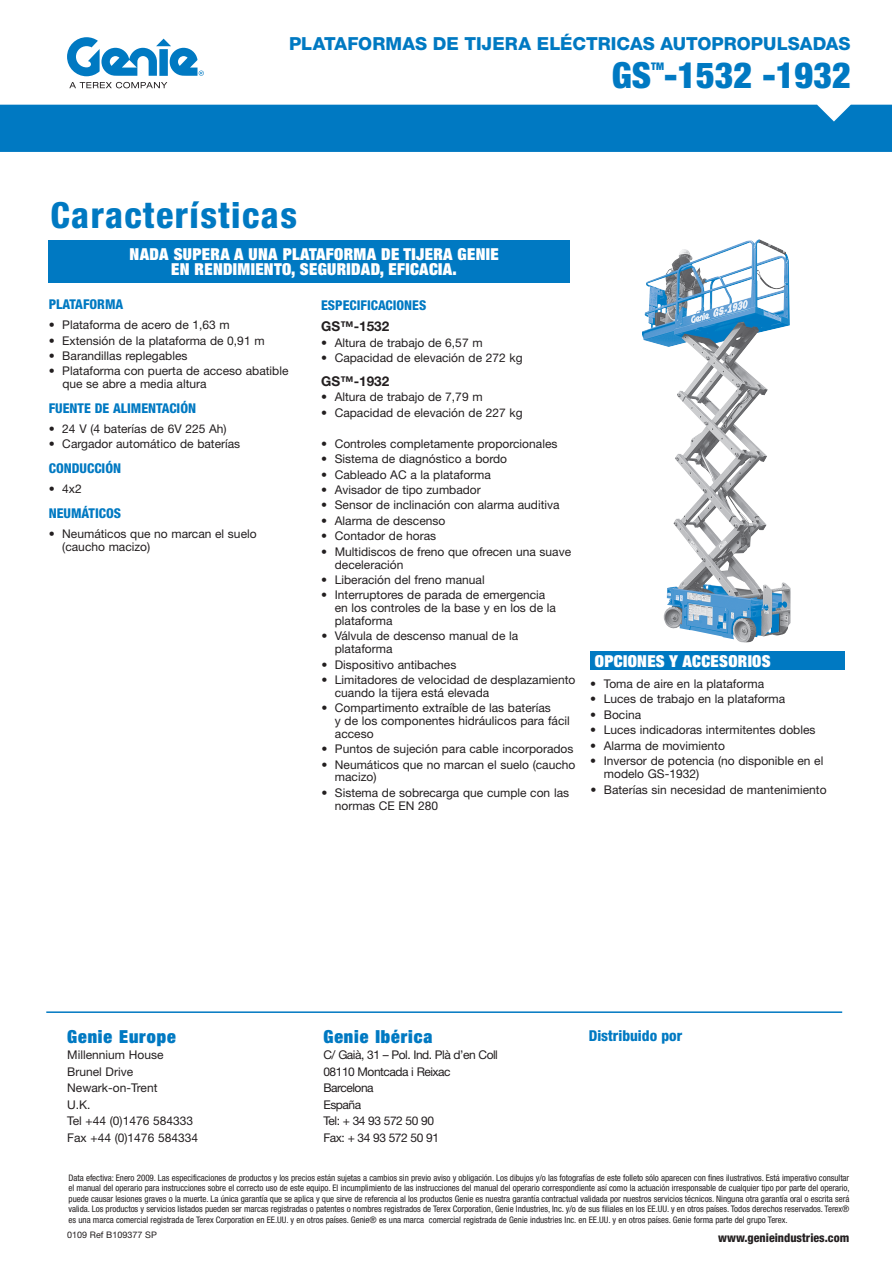
<style>
.page{position:relative;width:892px;height:1264px;background:#fff}
.page>*{position:absolute;margin:0;border:0;box-sizing:border-box;transform-origin:0 0}
.t1{font:800 condensed 36px "Helvetica Neue LT Std";letter-spacing:.04em;color:#0079c2}
.t2{font:900 condensed 36px "Helvetica Neue LT Std";color:#0079c2}
.t3{font:800 18px "Helvetica Neue LT Std";color:#0079c2}
.t4{font:900 condensed 18px "Helvetica Neue LT Std";letter-spacing:.05em;color:#0079c2}
.t5{font:900 condensed 16.5px "Helvetica Neue LT Std";letter-spacing:.02em;color:#fff}
.t6{font:800 condensed 15px "Helvetica Neue LT Std";color:#0079c2}
.t7{font:800 condensed 13.5px "Helvetica Neue LT Std";color:#0079c2}
.t8{font:700 13.5px "Helvetica Neue LT Std";color:#231f20}
.t9{font:12px/12.8px "Helvetica Neue LT Std";color:#231f20}
.t10{font:12px/16.5px "Helvetica Neue LT Std";letter-spacing:-.04em;color:#231f20}
.t11{font:800 condensed 12px "Helvetica Neue LT Std";color:#231f20}
.t12{font:900 condensed 10.5px "Helvetica Neue LT Std";color:#0079c2}
.t13{font:condensed 9px/10.5px "Helvetica Neue LT Std";letter-spacing:-.005em;color:#231f20;text-align:justify}
.t14{font:9px "Helvetica Neue LT Std";color:#231f20}
</style>
<div class="page">
<div style="left:0;top:105px;width:891px;height:47px;background:#0079c2"></div>
<div style="left:590px;top:651px;width:253px;height:19px;background:#0079c2"></div>
<div style="left:49px;top:240px;width:521px;height:43px;background:#0079c2"></div>
<svg style="left:69px;top:82px;width:98px;height:6px"></svg>
<svg style="left:67px;top:37px;width:137px;height:39px"></svg>
<img style="left:642px;top:239px;width:148px;height:404px">
<hr style="left:46px;top:1011px;width:795px;height:2px;background:#0079c2">
<h2 class="t3" style="left:289px;top:33px;width:563px">PLATAFORMAS DE TIJERA ELÉCTRICAS AUTOPROPULSADAS</h2>
<h1 class="t2" style="left:611px;top:53px;width:240px">GS -1532 -1932</h1>
<p class="t12" style="left:651px;top:60px;width:14px">TM</p>
<h1 class="t1" style="left:50px;top:193px;width:248px">Características</h1>
<h3 class="t5" style="left:129px;top:244px;width:21px">NADA</h3>
<h3 class="t5" style="left:174px;top:244px;width:29px">SUPERA</h3>
<h3 class="t5" style="left:234px;top:244px;width:59px">A UNA PLATAFORMA</h3>
<h3 class="t5" style="left:381px;top:244px;width:54px">DE TIJERA</h3>
<h3 class="t5" style="left:457px;top:244px;width:19px">GENIE</h3>
<h3 class="t5" style="left:171px;top:259px;width:33px">EN RENDIMIENTO</h3>
<h3 class="t5" style="left:291px;top:259px;width:55px">, SEGURIDAD</h3>
<h3 class="t5" style="left:380px;top:259px;width:18px">, EFICACIA</h3>
<h3 class="t5" style="left:452px;top:259px;width:6px">.</h3>
<p class="t7" style="left:49px;top:296px;width:76px">PLATAFORMA</p>
<p class="t9" style="left:49px;top:319px;width:182px">• Plataforma de acero de 1,63 m</p>
<p class="t9" style="left:49px;top:334px;width:217px">• Extensión de la plataforma de 0,91 m</p>
<p class="t9" style="left:49px;top:349px;width:140px">• Barandillas replegables</p>
<p class="t9" style="left:62px;top:364px;width:227px;text-indent:-14px">• Plataforma con puerta de acceso abatible que se abre a media altura</p>
<p class="t7" style="left:49px;top:400px;width:149px">FUENTE DE ALIMENTACIÓN</p>
<p class="t9" style="left:49px;top:422px;width:179px">• 24 V (4 baterías de 6V 225 Ah)</p>
<p class="t9" style="left:49px;top:437px;width:193px">• Cargador automático de baterías</p>
<p class="t7" style="left:49px;top:460px;width:74px">CONDUCCIÓN</p>
<p class="t9" style="left:49px;top:482px;width:35px">• 4x2</p>
<p class="t7" style="left:49px;top:505px;width:74px">NEUMÁTICOS</p>
<p class="t9" style="left:62px;top:527px;width:196px;text-indent:-14px">• Neumáticos que no marcan el suelo (caucho macizo)</p>
<p class="t7" style="left:321px;top:296px;width:107px">ESPECIFICACIONES</p>
<p class="t8" style="left:321px;top:318px;width:70px">GS™-1532</p>
<p class="t9" style="left:321px;top:336px;width:163px">• Altura de trabajo de 6,57 m</p>
<p class="t9" style="left:321px;top:351px;width:203px">• Capacidad de elevación de 272 kg</p>
<p class="t8" style="left:321px;top:372px;width:70px">GS™-1932</p>
<p class="t9" style="left:321px;top:390px;width:163px">• Altura de trabajo de 7,79 m</p>
<p class="t9" style="left:321px;top:406px;width:203px">• Capacidad de elevación de 227 kg</p>
<p class="t9" style="left:321px;top:437px;width:238px">• Controles completamente proporcionales</p>
<p class="t9" style="left:321px;top:452px;width:187px">• Sistema de diagnóstico a bordo</p>
<p class="t9" style="left:321px;top:468px;width:171px">• Cableado AC a la plataforma</p>
<p class="t9" style="left:321px;top:483px;width:161px">• Avisador de tipo zumbador</p>
<p class="t9" style="left:321px;top:498px;width:240px">• Sensor de inclinación con alarma auditiva</p>
<p class="t9" style="left:321px;top:514px;width:125px">• Alarma de descenso</p>
<p class="t9" style="left:321px;top:529px;width:116px">• Contador de horas</p>
<p class="t9" style="left:334px;top:545px;width:238px;text-indent:-14px">• Multidiscos de freno que ofrecen una suave deceleración</p>
<p class="t9" style="left:321px;top:573px;width:165px">• Liberación del freno manual</p>
<p class="t9" style="left:335px;top:588px;width:222px;text-indent:-14px">• Interruptores de parada de emergencia en los controles de la base y en los de la plataforma</p>
<p class="t9" style="left:335px;top:629px;width:185px;text-indent:-14px">• Válvula de descenso manual de la plataforma</p>
<p class="t9" style="left:321px;top:658px;width:136px">• Dispositivo antibaches</p>
<p class="t9" style="left:335px;top:673px;width:242px;text-indent:-14px">• Limitadores de velocidad de desplazamiento cuando la tijera está elevada</p>
<p class="t9" style="left:335px;top:701px;width:236px;text-indent:-14px">• Compartimento extraíble de las baterías<br>y de los componentes hidráulicos para fácil acceso</p>
<p class="t9" style="left:321px;top:742px;width:253px">• Puntos de sujeción para cable incorporados</p>
<p class="t9" style="left:335px;top:758px;width:242px;text-indent:-14px">• Neumáticos que no marcan el suelo (caucho macizo)</p>
<p class="t9" style="left:335px;top:786px;width:235px;text-indent:-14px">• Sistema de sobrecarga que cumple con las normas CE EN 280</p>
<h3 class="t5" style="left:594px;top:650px;width:177px">OPCIONES Y ACCESORIOS</h3>
<p class="t9" style="left:590px;top:677px;width:175px">• Toma de aire en la plataforma</p>
<p class="t9" style="left:590px;top:692px;width:196px">• Luces de trabajo en la plataforma</p>
<p class="t9" style="left:590px;top:708px;width:52px">• Bocina</p>
<p class="t9" style="left:590px;top:723px;width:226px">• Luces indicadoras intermitentes dobles</p>
<p class="t9" style="left:590px;top:739px;width:136px">• Alarma de movimiento</p>
<p class="t9" style="left:603px;top:754px;width:221px;text-indent:-14px">• Inversor de potencia (no disponible en el modelo GS-1932)</p>
<p class="t9" style="left:590px;top:782px;width:238px">• Baterías sin necesidad de mantenimiento</p>
<h2 class="t4" style="left:67px;top:1025px;width:110px">GENIE EUROPE</h2>
<p class="t9" style="left:67px;top:1046px;width:132px;line-height:16.5px">Millennium House<br>Brunel Drive<br>Newark-on-Trent<br>U.K.<br>Tel +44 (0)1476 584333<br>Fax +44 (0)1476 584334</p>
<h2 class="t4" style="left:323px;top:1025px;width:110px">GENIE IBÉRICA</h2>
<p class="t10" style="left:323px;top:1046px;width:176px">C/ Gaià, 31 – Pol. Ind. Plà d’en Coll<br>08110 Montcada i Reixac<br>Barcelona<br>España<br>Tel: + 34 93 572 50 90<br>Fax: + 34 93 572 50 91</p>
<p class="t6" style="left:588px;top:1026px;width:95px">Distribuido por</p>
<p class="t13" style="left:68px;top:1172px;width:782px">Data efectiva: Enero 2009. Las especificaciones de productos y los precios están sujetas a cambios sin previo aviso y obligación. Los dibujos y/o las fotografías de este folleto sólo aparecen con fines ilustrativos. Está imperativo consultar el manual del operario para instrucciones sobre el correcto uso de este equipo. El incumplimiento de las instrucciones del manual del operario correspondiente así como la actuación irresponsable de cualquier tipo por parte del operario, puede causar lesiones graves o la muerte. La única garantía que se aplica y que sirve de referencia al los productos Genie es nuestra garantía contractual validada por nuestros servicios técnicos. Ninguna otra garantía oral o escrita será valida. Los productos y servicios listados pueden ser marcas registradas o patentes o nombres registrados de Terex Corporation, Genie Industries, Inc. y/o de sus filiales en los EE.UU. y en otros países. Todos derechos reservados. Terex® es una marca comercial registrada de Terex Corporation en EE.UU. y en otros países. Genie® es una marca comercial registrada de Genie industries Inc. en EE.UU. y en otros países. Genie forma parte del grupo Terex.</p>
<p class="t14" style="left:67px;top:1229px;width:91px">0109 Ref B109377 SP</p>
<p class="t11" style="left:718px;top:1230px;width:132px">www.genieindustries.com</p>
</div>
